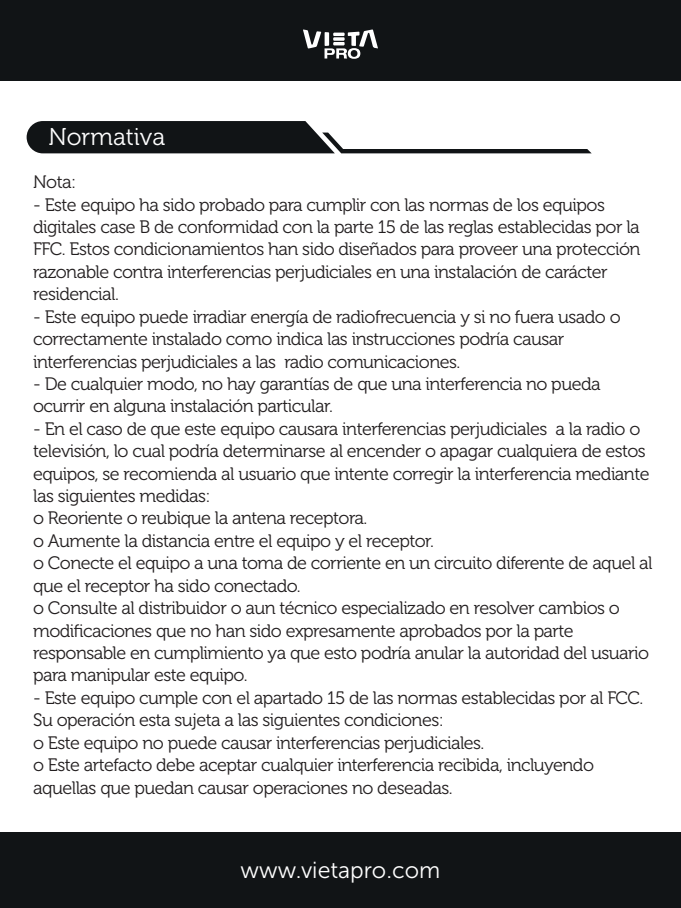
<style>
.page{position:relative;width:681px;height:908px;background:#fff}
.page>*{position:absolute;margin:0;border:0;box-sizing:border-box;transform-origin:0 0}
.t1{font:24.4px "Museo 300";color:#fff}
.t2{font:23.2px "Museo Sans 300";color:#fff}
.t3{font:18px/22.4px "Museo 300";letter-spacing:-.03em;color:#231f20}
</style>
<div class="page">
<div style="left:0;top:0;width:680px;height:81px;background:#111416"></div>
<div style="left:0;top:832px;width:680px;height:75px;background:#111416"></div>
<svg style="left:303px;top:29px;width:75px;height:29px"></svg>
<svg style="left:347px;top:48px;width:13px;height:11px"></svg>
<svg style="left:27px;top:121px;width:564px;height:32px"></svg>
<h1 class="t1" style="left:48px;top:123px;width:118px">Normativa</h1>
<p class="t3" style="left:33px;top:171px;width:44px">Nota:</p>
<p class="t3" style="left:33px;top:193px;width:608px">- Este equipo ha sido probado para cumplir con las normas de los equipos digitales case B de conformidad con la parte 15 de las reglas establecidas por la FFC. Estos condicionamientos han sido diseñados para proveer una protección razonable contra interferencias perjudiciales en una instalación de carácter residencial.</p>
<p class="t3" style="left:33px;top:305px;width:589px">- Este equipo puede irradiar energía de radiofrecuencia y si no fuera usado o correctamente instalado como indica las instrucciones podría causar interferencias perjudiciales a las radio comunicaciones.</p>
<p class="t3" style="left:33px;top:373px;width:568px">- De cualquier modo, no hay garantías de que una interferencia no pueda ocurrir en alguna instalación particular.</p>
<p class="t3" style="left:33px;top:417px;width:620px">- En el caso de que este equipo causara interferencias perjudiciales a la radio o televisión, lo cual podría determinarse al encender o apagar cualquiera de estos equipos, se recomienda al usuario que intente corregir la interferencia mediante las siguientes medidas:<br>o Reoriente o reubique la antena receptora.<br>o Aumente la distancia entre el equipo y el receptor.<br>o Conecte el equipo a una toma de corriente en un circuito diferente de aquel al que el receptor ha sido conectado.<br>o Consulte al distribuidor o aun técnico especializado en resolver cambios o modificaciones que no han sido expresamente aprobados por la parte responsable en cumplimiento ya que esto podría anular la autoridad del usuario para manipular este equipo.</p>
<p class="t3" style="left:33px;top:686px;width:611px">- Este equipo cumple con el apartado 15 de las normas establecidas por al FCC.<br>Su operación esta sujeta a las siguientes condiciones:<br>o Este equipo no puede causar interferencias perjudiciales.<br>o Este artefacto debe aceptar cualquier interferencia recibida, incluyendo aquellas que puedan causar operaciones no deseadas.</p>
<p class="t2" style="left:240px;top:856px;width:201px">www.vietapro.com</p>
</div>
